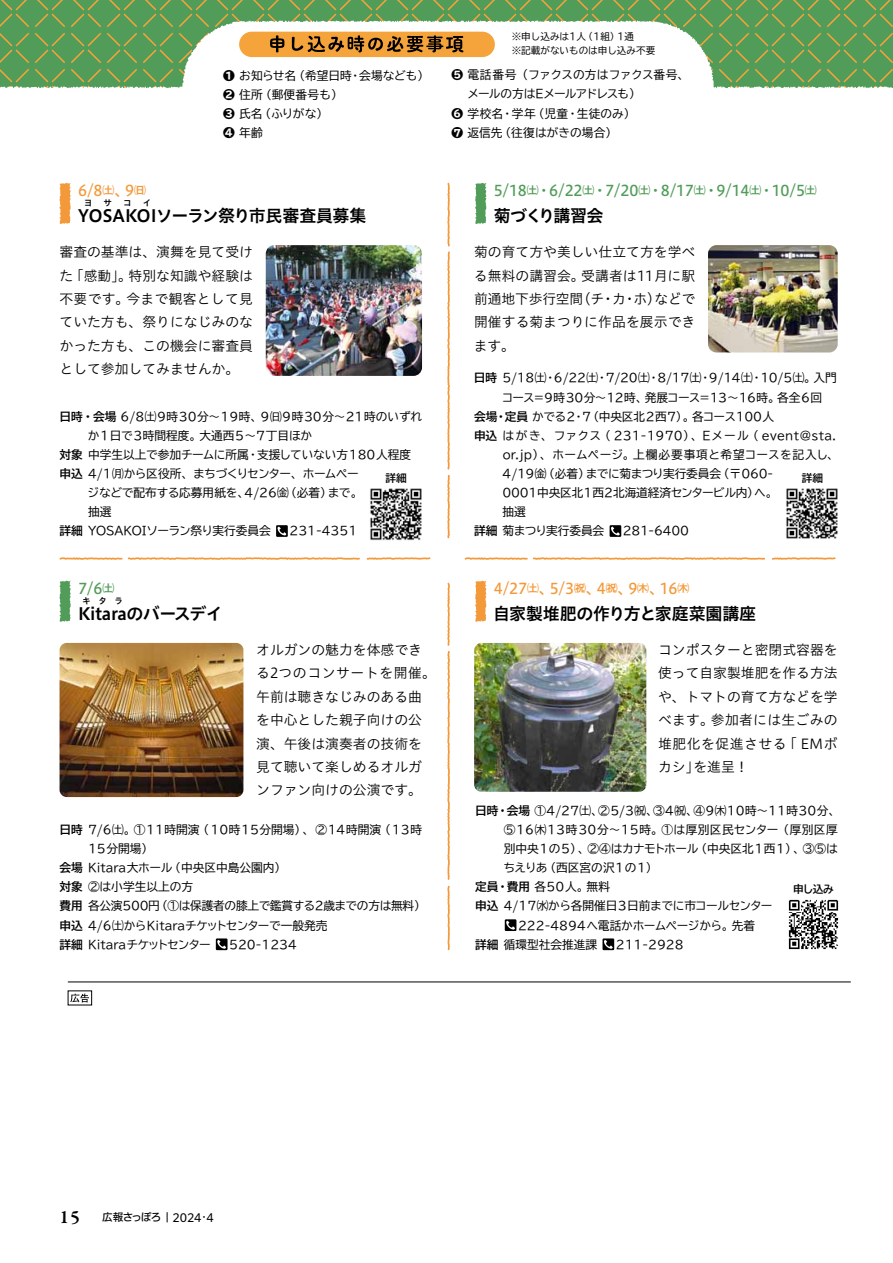
<style>
.page{position:relative;width:893px;height:1263px;background:#fff}
.page>*{position:absolute;margin:0;border:0;box-sizing:border-box;transform-origin:0 0}
.t1{font:16.95px "Hiragino UD Sans Std N W6 90 msp RKSJ H";letter-spacing:-.025em;color:#000}
.t2{font:16.95px "Hiragino UD Sans Std N W6 90 msp RKSJ H";letter-spacing:-.07em;color:#000}
.t3{font:14.85px "Hiragino UD Sans Std N W5 90 msp RKSJ H";letter-spacing:-.025em;color:#519c58}
.t4{font:14.85px "Hiragino UD Sans Std N W5 90 msp RKSJ H";color:#f39939}
.t5{font:13.8px/23.4px "Hiragino UD Sans Std N W3 90 msp RKSJ H";color:#000;text-align:justify}
.t6{font:11.7px/19.2px "TBUD Go Std Regular 90 msp RKSJ H";color:#000}
.t7{font:11.7px "TBUD Go Std Regular 90 msp RKSJ H";letter-spacing:.03em;color:#000}
.t8{font:11.7px "TBUD Go Std Regular 90 msp RKSJ H";letter-spacing:.035em;color:#000}
.t9{font:11.7px "TBUD Go Std Regular 90 msp RKSJ H";letter-spacing:-.02em;color:#000}
.t10{font:11.7px "TBUD Go Std Regular 90 msp RKSJ H";letter-spacing:-.035em;color:#000}
.t11{font:11.7px "TBUD Go Std Regular 90 msp RKSJ H";letter-spacing:.025em;color:#000}
.t12{font:11.7px "TBUD Go Std Regular 90 msp RKSJ H";letter-spacing:-.03em;color:#000}
.t13{font:11.7px "TBUD Go Std Regular 90 msp RKSJ H";letter-spacing:-.055em;color:#000}
.t14{font:11.7px "TBUD Go Std Regular 90 msp RKSJ H";letter-spacing:-.06em;color:#000}
.t15{font:11.7px "TBUD Go Std Regular 90 msp RKSJ H";letter-spacing:-.025em;color:#000}
.t16{font:10.65px "Hiragino UD Sans F Std N W5 90 msp RKSJ H";letter-spacing:-.06em;color:#000}
.t17{font:10.65px "TBUD Go Std Bold 90 msp RKSJ H";letter-spacing:-.005em;color:#000}
.t18{font:9.6px/13.8px "TBUD Go Std Regular 90 msp RKSJ H";color:#000}
.t19{font:8.55px "Hiragino UD Sans Std N W6 90 msp RKSJ H";color:#000}
.s1{font-family:"TBUD Go Std Heavy 90 msp RKSJ H"}
.s2{font-family:"Hiragino UD Sans Std N W6 90 msp RKSJ H";font-size:10.35px}
.s3{font-family:"TBUD Go Std Bold 90 msp RKSJ H"}
.s4{font-family:"Garamond Premr Pro";font-weight:600;font-size:19.2px}
.s5{font-family:"Clarimo UDPE";font-size:11.7px}
.s6{font-family:"Hiragino UD Sans F Std N W3 90 msp RKSJ H"}
</style>
<div class="page">
<svg style="left:0;top:0;width:893px;height:88px;background:#609d56"></svg>
<svg style="left:182px;top:21px;width:532px;height:67px"></svg>
<div style="left:239px;top:32px;width:256px;height:25px;background:#f5a33b;border-radius:13px"></div>
<svg style="left:270px;top:35px;width:14px;height:17px"></svg>
<svg style="left:292px;top:35px;width:171px;height:17px"></svg>
<svg style="left:70px;top:994px;width:19px;height:8px"></svg>
<hr style="left:68px;top:982px;width:783px;height:1px;background:#000">
<svg style="left:276px;top:525px;width:12px;height:12px"></svg>
<img style="left:266px;top:245px;width:156px;height:131px;border-radius:9px">
<svg style="left:59px;top:183px;width:12px;height:41px"></svg>
<img style="left:708px;top:245px;width:130px;height:107px;border-radius:9px">
<svg style="left:475px;top:183px;width:11px;height:41px"></svg>
<svg style="left:216px;top:938px;width:12px;height:12px"></svg>
<svg style="left:59px;top:580px;width:12px;height:42px"></svg>
<img style="left:60px;top:643px;width:183px;height:154px;border-radius:7px">
<img style="left:474px;top:643px;width:172px;height:149px;border-radius:7px">
<svg style="left:505px;top:919px;width:11px;height:12px"></svg>
<svg style="left:602px;top:938px;width:12px;height:12px"></svg>
<svg style="left:475px;top:580px;width:11px;height:42px"></svg>
<svg style="left:447px;top:183px;width:3px;height:355px"></svg>
<svg style="left:447px;top:583px;width:3px;height:297px"></svg>
<svg style="left:447px;top:886px;width:3px;height:64px"></svg>
<svg style="left:60px;top:557px;width:300px;height:3px"></svg>
<svg style="left:367px;top:557px;width:63px;height:3px"></svg>
<svg style="left:465px;top:557px;width:300px;height:3px"></svg>
<svg style="left:772px;top:557px;width:64px;height:3px"></svg>
<img style="left:788px;top:899px;width:51px;height:51px">
<svg style="left:610px;top:525px;width:11px;height:12px"></svg>
<img style="left:370px;top:488px;width:52px;height:52px">
<img style="left:786px;top:488px;width:52px;height:51px">
<p class="t18" style="left:512px;top:31px;width:145px">※申し込みは1人（1組）1通<br>※記載がないものは申し込み不要</p>
<p class="t6" style="left:223px;top:67px;width:208px"><span class="s1">❶</span> お知らせ名（希望日時・会場なども）<br><span class="s1">❷</span> 住所（郵便番号も）<br><span class="s1">❸</span> 氏名（ふりがな）<br><span class="s1">❹</span> 年齢</p>
<p class="t6" style="left:452px;top:67px;width:239px"><span class="s1">❺</span> 電話番号（ファクスの方はファクス番号、　 メールの方はEメールアドレスも）<br><span class="s1">❻</span> 学校名・学年（児童・生徒のみ）<br><span class="s1">❼</span> 返信先（往復はがきの場合）</p>
<p class="t4" style="left:78px;top:185px;width:69px">6/8<span class="s2">㈯</span>、9<span class="s2">㈰</span></p>
<p class="t19" style="left:84px;top:199px;width:10px">ヨ</p>
<p class="t19" style="left:103px;top:199px;width:10px">サ</p>
<p class="t19" style="left:123px;top:199px;width:10px">コ</p>
<p class="t19" style="left:143px;top:199px;width:10px">イ</p>
<h1 class="t1" style="left:78px;top:209px;width:290px">YOSAKOIソーラン祭り市民審査員募集</h1>
<p class="t3" style="left:494px;top:185px;width:325px">5/18<span class="s2">㈯</span>・6/22<span class="s2">㈯</span>・7/20<span class="s2">㈯</span>・8/17<span class="s2">㈯</span>・9/14<span class="s2">㈯</span>・10/5<span class="s2">㈯</span></p>
<h1 class="t2" style="left:494px;top:209px;width:111px">菊づくり講習会</h1>
<p class="t5" style="left:60px;top:242px;width:195px">審査の基準は、演舞を見て受けた「感動」。特別な知識や経験は不要です。今まで観客として見ていた方も、祭りになじみのなかった方も、この機会に審査員として参加してみませんか。</p>
<p class="t5" style="left:474px;top:242px;width:223px">菊の育て方や美しい仕立て方を学べる無料の講習会。受講者は11月に駅前通地下歩行空間（チ・カ・ホ）などで開催する菊まつりに作品を展示できます。</p>
<p class="t10" style="left:474px;top:374px;width:364px"><span class="s3">日時</span> 5/18㈯・6/22㈯・7/20㈯・8/17㈯・9/14㈯・10/5㈯。入門</p>
<p class="t6" style="left:502px;top:389px;width:322px">コース＝9時30分～12時、発展コース＝13～16時。各全6回</p>
<p class="t6" style="left:474px;top:408px;width:302px"><span class="s3">会場・定員</span> かでる2・7（中央区北2西7）。各コース100人</p>
<p class="t7" style="left:474px;top:431px;width:364px"><span class="s3">申込</span> はがき、ファクス（ 231-1970）、Eメール（ event@sta.</p>
<p class="t7" style="left:503px;top:450px;width:338px">or.jp）、ホームページ。上欄必要事項と希望コースを記入し、</p>
<p class="t9" style="left:503px;top:469px;width:272px">4/19㈮（必着）までに菊まつり実行委員会（〒060-</p>
<p class="t6" style="left:503px;top:485px;width:276px">0001中央区北1西2北海道経済センタービル内）へ。</p>
<p class="t6" style="left:503px;top:504px;width:25px">抽選</p>
<p class="t15" style="left:474px;top:527px;width:132px"><span class="s3">詳細</span> 菊まつり実行委員会</p>
<p class="t6" style="left:623px;top:523px;width:68px">281-6400</p>
<p class="t11" style="left:60px;top:412px;width:364px"><span class="s3">日時・会場</span> 6/8㈯9時30分～19時、9㈰9時30分～21時のいずれ</p>
<p class="t6" style="left:88px;top:427px;width:226px">か1日で3時間程度。大通西5～7丁目ほか</p>
<p class="t6" style="left:60px;top:446px;width:353px"><span class="s3">対象</span> 中学生以上で参加チームに所属・支援していない方180人程度</p>
<p class="t13" style="left:60px;top:469px;width:301px"><span class="s3">申込</span> 4/1㈪から区役所、まちづくりセンター、ホームペー</p>
<p class="t6" style="left:87px;top:485px;width:276px">ジなどで配布する応募用紙を、4/26㈮（必着）まで。</p>
<p class="t6" style="left:88px;top:504px;width:25px">抽選</p>
<p class="t6" style="left:60px;top:523px;width:213px"><span class="s3">詳細</span> YOSAKOIソーラン祭り実行委員会</p>
<p class="t6" style="left:289px;top:523px;width:69px">231-4351</p>
<p class="t17" style="left:385px;top:474px;width:23px">詳細</p>
<p class="t17" style="left:802px;top:474px;width:23px">詳細</p>
<p class="t3" style="left:78px;top:583px;width:38px">7/6<span class="s2">㈯</span></p>
<p class="t19" style="left:82px;top:597px;width:43px">キタラ</p>
<h1 class="t1" style="left:78px;top:607px;width:146px">Kitaraのバースデイ</h1>
<p class="t5" style="left:256px;top:640px;width:181px;text-align:left">オルガンの魅力を体感できる2つのコンサートを開催。午前は聴きなじみのある曲を中心とした親子向けの公演、午後は演奏者の技術を見て聴いて楽しめるオルガンファン向けの公演です。</p>
<p class="t6" style="left:60px;top:821px;width:364px"><span class="s3">日時</span> 7/6㈯。①11時開演（10時15分開場）、②14時開演（13時</p>
<p class="t6" style="left:88px;top:841px;width:67px">15分開場）</p>
<p class="t6" style="left:60px;top:860px;width:228px"><span class="s3">会場</span> Kitara大ホール（中央区中島公園内）</p>
<p class="t6" style="left:60px;top:879px;width:135px"><span class="s3">対象</span> ②は小学生以上の方</p>
<p class="t9" style="left:60px;top:902px;width:368px"><span class="s3">費用</span> 各公演500円（①は保護者の膝上で鑑賞する2歳までの方は無料）</p>
<p class="t6" style="left:60px;top:917px;width:270px"><span class="s3">申込</span> 4/6㈯からKitaraチケットセンターで一般発売</p>
<p class="t14" style="left:60px;top:940px;width:153px"><span class="s3">詳細</span> Kitaraチケットセンター</p>
<p class="t6" style="left:229px;top:936px;width:69px">520-1234</p>
<p class="t4" style="left:494px;top:583px;width:197px">4/27<span class="s2">㈯</span>、5/3<span class="s2">㈷</span>、4<span class="s2">㈷</span>、9<span class="s2">㈭</span>、16<span class="s2">㈭</span></p>
<h1 class="t1" style="left:493px;top:607px;width:265px">自家製堆肥の作り方と家庭菜園講座</h1>
<p class="t5" style="left:658px;top:640px;width:181px">コンポスターと密閉式容器を使って自家製堆肥を作る方法や、トマトの育て方などを学べます。参加者には生ごみの堆肥化を促進させる「 EMボカシ」を進呈！</p>
<p class="t8" style="left:475px;top:806px;width:366px"><span class="s3">日時・会場</span> ①4/27㈯、②5/3㈷、③4㈷、④9㈭10時～11時30分、</p>
<p class="t8" style="left:504px;top:825px;width:335px">⑤16㈭13時30分～15時。①は厚別区民センター（厚別区厚</p>
<p class="t6" style="left:504px;top:841px;width:335px">別中央1の5）、②④はカナモトホール（中央区北1西1）、③⑤は</p>
<p class="t6" style="left:503px;top:860px;width:156px">ちえりあ（西区宮の沢1の1）</p>
<p class="t6" style="left:475px;top:879px;width:136px"><span class="s3">定員・費用</span> 各50人。無料</p>
<p class="t12" style="left:475px;top:902px;width:310px"><span class="s3">申込</span> 4/17㈬から各開催日3日前までに市コールセンター　</p>
<p class="t6" style="left:518px;top:917px;width:239px">222-4894へ電話かホームページから。先着</p>
<p class="t6" style="left:475px;top:936px;width:124px"><span class="s3">詳細</span> 循環型社会推進課</p>
<p class="t6" style="left:616px;top:936px;width:69px">211-2928</p>
<p class="t17" style="left:793px;top:885px;width:42px">申し込み</p>
<p class="t16" style="left:60px;top:1213px;width:156px"><span class="s4">15</span> 広報さっぽろ <span class="s5">2024</span><span class="s6">・</span><span class="s5">4</span></p>
</div>
